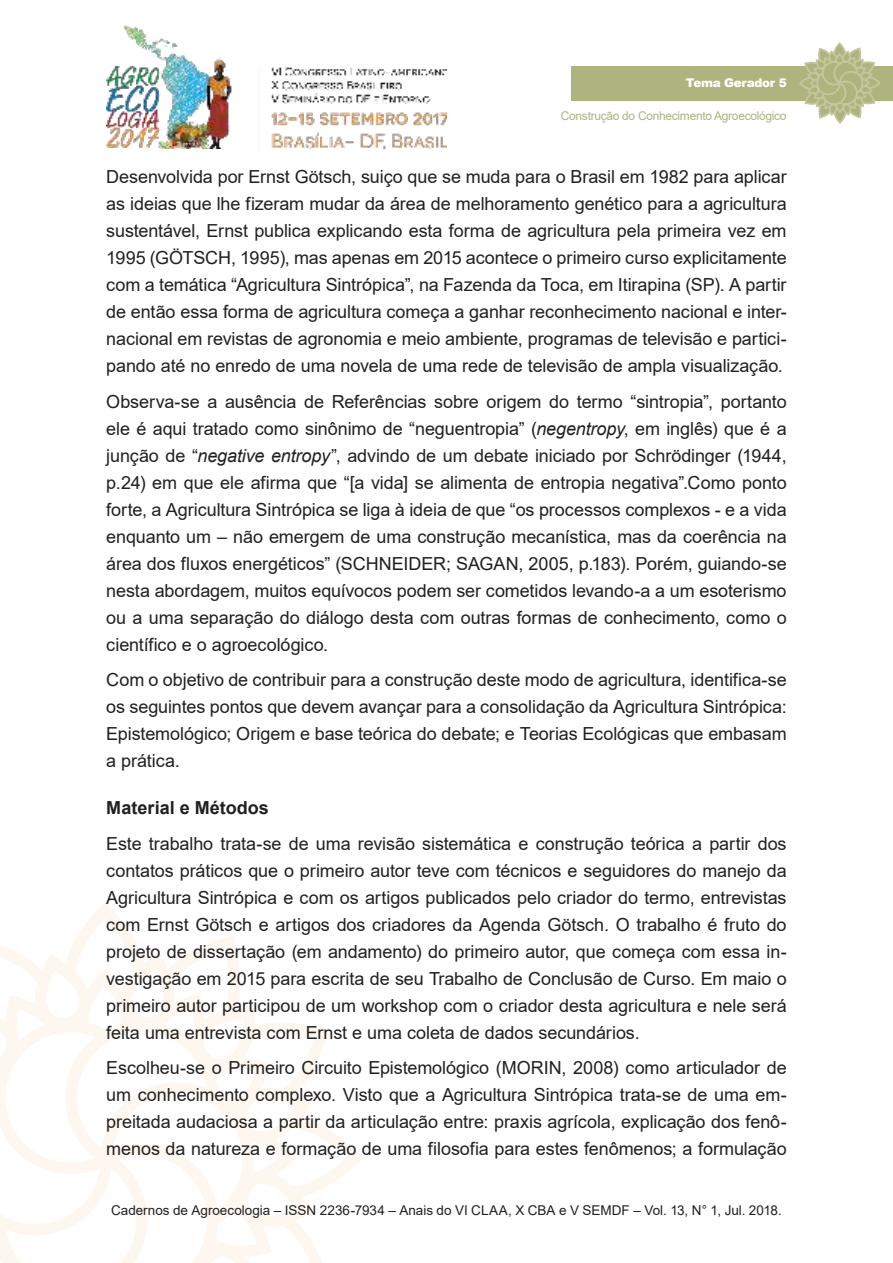
<style>
.page{position:relative;width:893px;height:1263px;background:#fff}
.page>*{position:absolute;margin:0;border:0;box-sizing:border-box;transform-origin:0 0}
.t1{font:18px/27px "Arial";letter-spacing:-.005em;color:#221f1f;text-align:justify}
.t2{font:700 18px "Arial";color:#221f1f}
.t3{font:13.5px "Arial";color:#221f1f}
.t4{font:12px "Arial";letter-spacing:-.025em;color:#aeb47e}
.t5{font:900 12px "Arial";letter-spacing:-.025em;color:#fff}
.s1{font-style:italic}
</style>
<div class="page">
<img style="left:106px;top:25px;width:340px;height:124px">
<svg style="left:0;top:910px;width:363px;height:353px"></svg>
<div style="left:571px;top:66px;width:322px;height:34px;background:#aeb47e"></div>
<svg style="left:798px;top:43px;width:83px;height:81px"></svg>
<p class="t5" style="left:686px;top:76px;width:102px">Tema Gerador 5</p>
<p class="t4" style="left:561px;top:112px;width:227px">Construção do Conhecimento Agroecológico</p>
<p class="t1" style="left:106px;top:165px;width:682px">Desenvolvida por Ernst Götsch, suiço que se muda para o Brasil em 1982 para aplicar as ideias que lhe fizeram mudar da área de melhoramento genético para a agricultura sustentável, Ernst publica explicando esta forma de agricultura pela primeira vez em 1995 (GÖTSCH, 1995), mas apenas em 2015 acontece o primeiro curso explicitamente com a temática “Agricultura Sintrópica”, na Fazenda da Toca, em Itirapina (SP). A partir de então essa forma de agricultura começa a ganhar reconhecimento nacional e inter&shy;nacional em revistas de agronomia e meio ambiente, programas de televisão e partici&shy;pando até no enredo de uma novela de uma rede de televisão de ampla visualização.</p>
<p class="t1" style="left:106px;top:390px;width:682px">Observa-se a ausência de Referências sobre origem do termo “sintropia”, portanto ele é aqui tratado como sinônimo de “neguentropia” (<span class="s1">negentropy</span>, em inglês) que é a junção de “<span class="s1">negative entropy</span>”, advindo de um debate iniciado por Schrödinger (1944, p.24) em que ele afirma que “[a vida] se alimenta de entropia negativa”.Como ponto forte, a Agricultura Sintrópica se liga à ideia de que “os processos complexos - e a vida enquanto um – não emergem de uma construção mecanística, mas da coerência na área dos fluxos energéticos” (SCHNEIDER; SAGAN, 2005, p.183). Porém, guiando-se nesta abordagem, muitos equívocos podem ser cometidos levando-a a um esoterismo ou a uma separação do diálogo desta com outras formas de conhecimento, como o científico e o agroecológico.</p>
<p class="t1" style="left:106px;top:668px;width:682px">Com o objetivo de contribuir para a construção deste modo de agricultura, identifica-se os seguintes pontos que devem avançar para a consolidação da Agricultura Sintrópica:<br>Epistemológico; Origem e base teórica do debate; e Teorias Ecológicas que embasam a prática.</p>
<p class="t2" style="left:106px;top:801px;width:164px">Material e Métodos</p>
<p class="t1" style="left:106px;top:832px;width:682px">Este trabalho trata-se de uma revisão sistemática e construção teórica a partir dos contatos práticos que o primeiro autor teve com técnicos e seguidores do manejo da Agricultura Sintrópica e com os artigos publicados pelo criador do termo, entrevistas com Ernst Götsch e artigos dos criadores da Agenda Götsch. O trabalho é fruto do projeto de dissertação (em andamento) do primeiro autor, que começa com essa in&shy;vestigação em 2015 para escrita de seu Trabalho de Conclusão de Curso. Em maio o primeiro autor participou de um workshop com o criador desta agricultura e nele será feita uma entrevista com Ernst e uma coleta de dados secundários.</p>
<p class="t1" style="left:106px;top:1056px;width:682px">Escolheu-se o Primeiro Circuito Epistemológico (MORIN, 2008) como articulador de um conhecimento complexo. Visto que a Agricultura Sintrópica trata-se de uma em&shy;preitada audaciosa a partir da articulação entre: praxis agrícola, explicação dos fenô&shy;menos da natureza e formação de uma filosofia para estes fenômenos; a formulação</p>
<p class="t3" style="left:111px;top:1205px;width:672px">Cadernos de Agroecologia – ISSN 2236-7934 – Anais do VI CLAA, X CBA e V SEMDF – Vol. 13, N° 1, Jul. 2018.</p>
</div>
